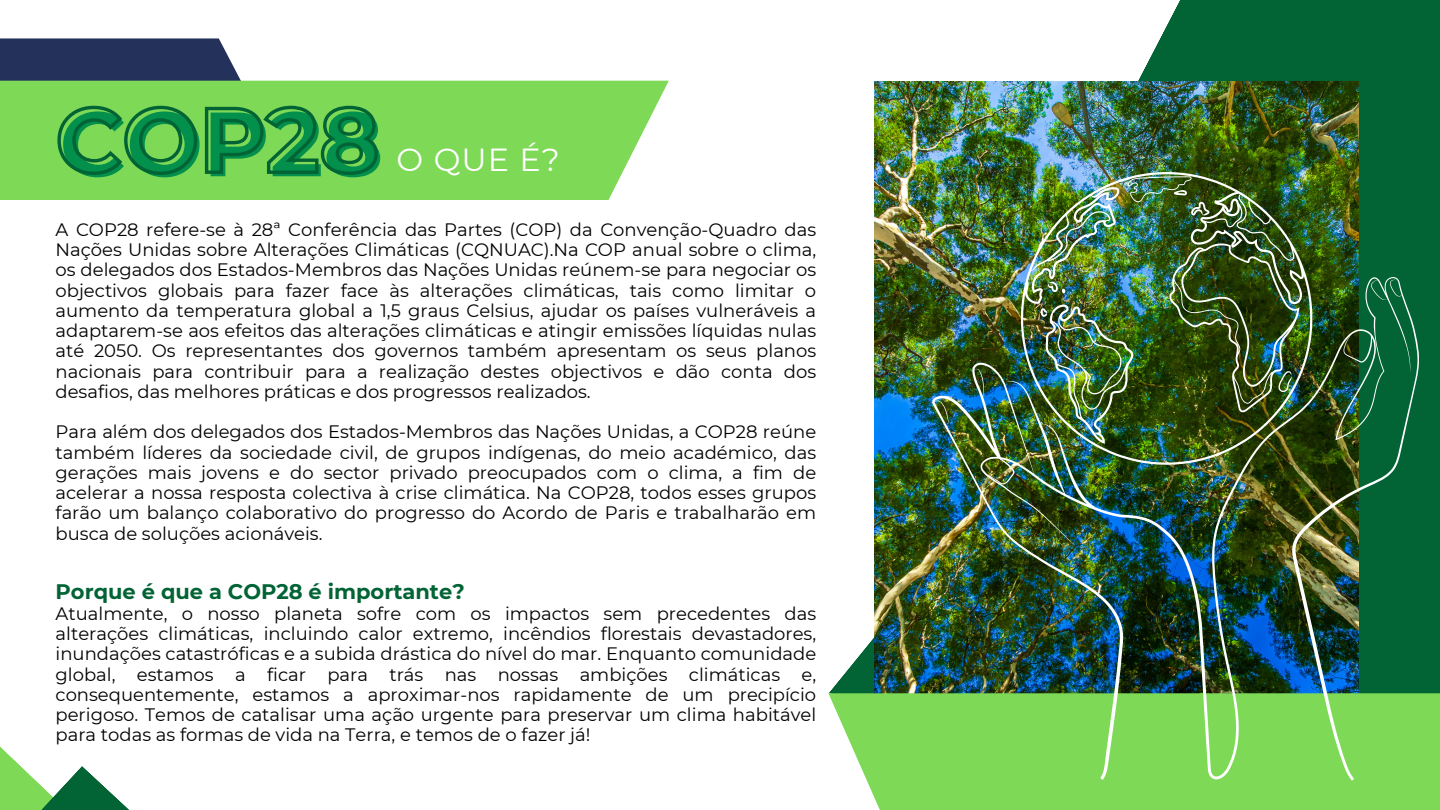
<style>
.page{position:relative;width:1440px;height:810px;background:#fff}
.page>*{position:absolute;margin:0;border:0;box-sizing:border-box;transform-origin:0 0}
.t1{font:700 91px "Montserrat";color:#038f4c}
.t2{font:31.9px "Montserrat";color:#fff}
.t3{font:700 21px "Montserrat";color:#026435}
.t4{font:18px/20.2px "Montserrat";color:#000;text-align:justify}
</style>
<div class="page">
<svg style="left:829px;top:638px;width:45px;height:55px"></svg>
<div style="left:1138px;top:0;width:302px;height:693px;background:#026435"></div>
<img style="left:874px;top:81px;width:485px;height:612px">
<div style="left:828px;top:693px;width:612px;height:117px;background:#7ed957"></div>
<svg style="left:0;top:747px;width:129px;height:63px"></svg>
<img style="left:932px;top:277px;width:487px;height:504px">
<img style="left:1021px;top:172px;width:291px;height:293px">
<img style="left:1169px;top:243px;width:131px;height:169px">
<div style="left:0;top:38px;width:250px;height:61px;background:#23315b"></div>
<div style="left:0;top:81px;width:669px;height:119px;background:#7ed957"></div>
<svg style="left:56px;top:104px;width:324px;height:73px;background:#61be4f"></svg>
<p class="t1" style="left:60px;top:88px;width:325px">COP28</p>
<p class="t2" style="left:397px;top:140px;width:165px">O QUE É?</p>
<p class="t4" style="left:56px;top:219px;width:762px">A COP28 refere-se à 28ª Conferência das Partes (COP) da Convenção-Quadro das Nações Unidas sobre Alterações Climáticas (CQNUAC).Na COP anual sobre o clima, os delegados dos Estados-Membros das Nações Unidas reúnem-se para negociar os objectivos globais para fazer face às alterações climáticas, tais como limitar o aumento da temperatura global a 1,5 graus Celsius, ajudar os países vulneráveis a adaptarem-se aos efeitos das alterações climáticas e atingir emissões líquidas nulas até 2050. Os representantes dos governos também apresentam os seus planos nacionais para contribuir para a realização destes objectivos e dão conta dos desafios, das melhores práticas e dos progressos realizados.</p>
<p class="t4" style="left:56px;top:422px;width:762px">Para além dos delegados dos Estados-Membros das Nações Unidas, a COP28 reúne também líderes da sociedade civil, de grupos indígenas, do meio académico, das gerações mais jovens e do sector privado preocupados com o clima, a fim de acelerar a nossa resposta colectiva à crise climática. Na COP28, todos esses grupos farão um balanço colaborativo do progresso do Acordo de Paris e trabalharão em busca de soluções acionáveis.</p>
<p class="t3" style="left:56px;top:578px;width:411px">Porque é que a COP28 é importante?</p>
<p class="t4" style="left:56px;top:603px;width:762px">Atualmente, o nosso planeta sofre com os impactos sem precedentes das alterações climáticas, incluindo calor extremo, incêndios florestais devastadores, inundações catastróficas e a subida drástica do nível do mar. Enquanto comunidade global, estamos a ficar para trás nas nossas ambições climáticas e, consequentemente, estamos a aproximar-nos rapidamente de um precipício perigoso. Temos de catalisar uma ação urgente para preservar um clima habitável para todas as formas de vida na Terra, e temos de o fazer já!</p>
</div>
